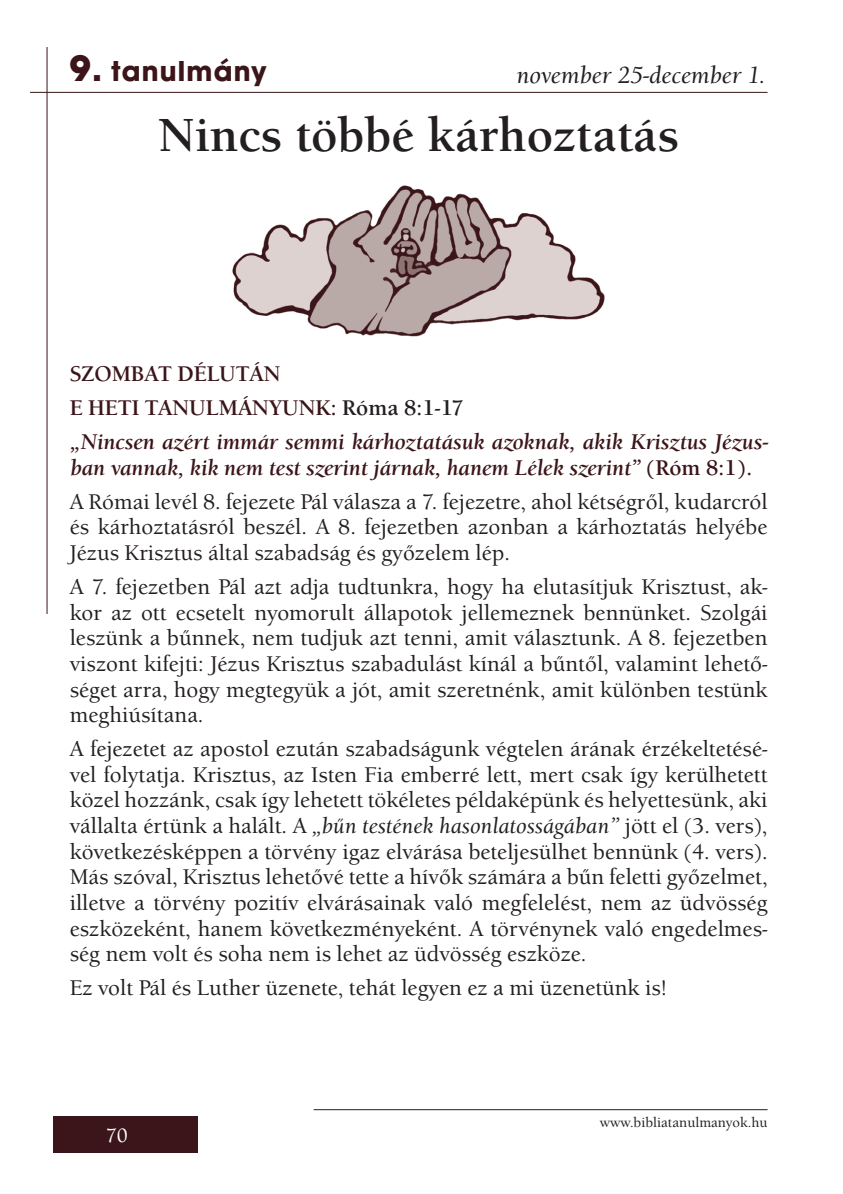
<style>
.page{position:relative;width:843px;height:1194px;background:#fff}
.page>*{position:absolute;margin:0;border:0;box-sizing:border-box;transform-origin:0 0}
.t1{font:700 48px "Berkeley Old Sty Itc TEE";color:#231f20}
.t2{font:700 30px "Avant Gar Got Itc TEE";letter-spacing:.04em;color:#3b1519}
.t3{font:italic 500 24px "Berkeley Old Sty Itc TEE";color:#231f20}
.t4{font:500 22px/25.6px "Berkeley Old Sty Itc TEE";color:#231f20}
.t5{font:italic 700 22px/34.2px "Berkeley Old Sty Itc TEE";color:#3b1519}
.t6{font:500 20px "Berkeley Old Sty Itc TEE";color:#fff}
.t7{font:500 14px "Berkeley Old Sty Itc TEE";color:#231f20}
.s1{font-size:38px}
.s2{font-style:normal}
.s3{font-style:normal;color:#231f20}
.s4{font-weight:700;font-style:italic;color:#3b1519}
.s5{font-weight:700;color:#3b1519}
.s6{font-style:italic}
</style>
<div class="page">
<div style="left:53px;top:1116px;width:144px;height:37px;background:#3b1519"></div>
<hr style="left:30px;top:92px;width:737px;height:1px;background:#3b1519">
<hr style="left:47px;top:47px;width:1px;height:567px;background:#3b1519">
<img style="left:232px;top:185px;width:373px;height:152px">
<hr style="left:313px;top:1109px;width:454px;height:1px;background:#231f20">
<h2 class="t2" style="left:70px;top:53px;width:198px"><span class="s1">9.</span> tanulmány</h2>
<p class="t3" style="left:516px;top:61px;width:250px">november 25-december 1.</p>
<h1 class="t1" style="left:158px;top:107px;width:521px">Nincs többé kárhoztatás</h1>
<p class="t5" style="left:70px;top:357px;width:700px"><span class="s2">SZOMBAT DÉLUTÁN<br>e HETI TANULMÁNYUNK:</span> <span class="s3">Róma 8:1-17<br></span>„Nincsen azért immár semmi kárhoztatásuk azoknak, akik Krisztus Jézus-</p>
<p class="t4" style="left:70px;top:450px;width:699px;line-height:34.2px"><span class="s4">ban vannak, kik nem test szerint járnak, hanem Lélek szerint”</span> <span class="s5">(Róm 8:1).<br></span>A Római levél 8. fejezete Pál válasza a 7. fejezetre, ahol kétségről, kudarcról</p>
<p class="t4" style="left:70px;top:514px;width:699px">és kárhoztatásról beszél. A 8. fejezetben azonban a kárhoztatás helyébe<br>Jézus Krisztus által szabadság és győzelem lép.</p>
<p class="t4" style="left:70px;top:574px;width:699px;text-align:justify">A 7. fejezetben Pál azt adja tudtunkra, hogy ha elutasítjuk Krisztust, ak&shy;kor az ott ecsetelt nyomorult állapotok jellemeznek bennünket. Szolgái leszünk a bűnnek, nem tudjuk azt tenni, amit választunk. A 8. fejezetben viszont kifejti: Jézus Krisztus szabadulást kínál a bűntől, valamint lehető&shy;séget arra, hogy megtegyük a jót, amit szeretnénk, amit különben testünk meghiúsítana.</p>
<p class="t4" style="left:70px;top:736px;width:699px;text-align:justify">A fejezetet az apostol ezután szabadságunk végtelen árának érzékeltetésé&shy;vel folytatja. Krisztus, az Isten Fia emberré lett, mert csak így kerülhetett közel hozzánk, csak így lehetett tökéletes példaképünk és helyettesünk, aki vállalta értünk a halált. A <span class="s6">„bűn testének hasonlatosságában”</span> jött el (3. vers), következésképpen a törvény igaz elvárása beteljesülhet bennünk (4. vers).<br>Más szóval, Krisztus lehetővé tette a hívők számára a bűn feletti győzelmet, illetve a törvény pozitív elvárásainak való megfelelést, nem az üdvösség eszközeként, hanem következményeként. A törvénynek való engedelmes&shy;ség nem volt és soha nem is lehet az üdvösség eszköze.</p>
<p class="t4" style="left:70px;top:975px;width:598px">Ez volt Pál és Luther üzenete, tehát legyen ez a mi üzenetünk is!</p>
<p class="t6" style="left:106px;top:1124px;width:24px">70</p>
<p class="t7" style="left:600px;top:1114px;width:169px">www.bibliatanulmanyok.hu</p>
</div>
